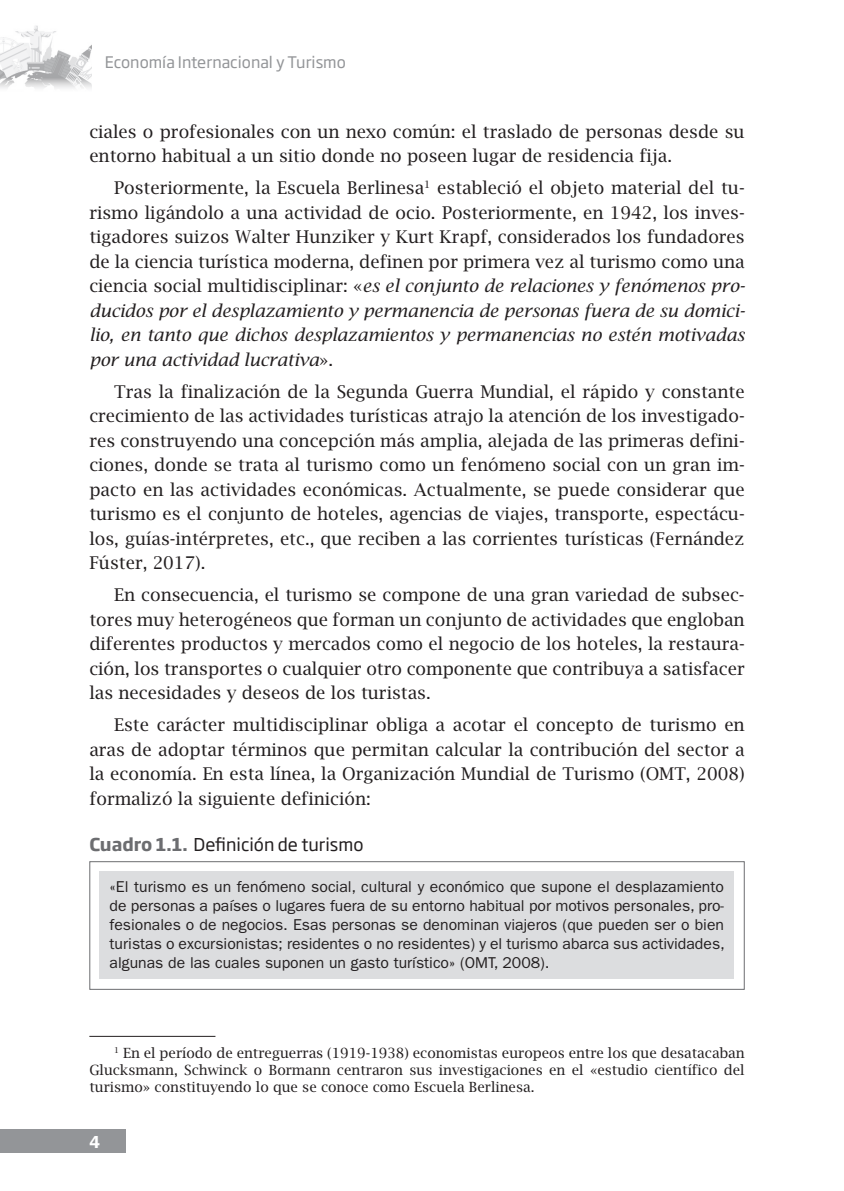
<style>
.page{position:relative;width:844px;height:1191px;background:#fff}
.page>*{position:absolute;margin:0;border:0;box-sizing:border-box;transform-origin:0 0}
.t1{font:17.5px/24.5px "Lucida Bright";color:#231f20;text-align:justify}
.t2{font:17.5px "Soho Gothic Pro";color:#231f20}
.t3{font:600 17.5px "Franklin Gothic";color:#fff}
.t4{font:15.75px/18.9px "ITC Franklin Gothic Std";color:#231f20;text-align:justify}
.t5{font:15.75px "Soho Gothic Pro";color:#939598}
.t6{font:14px/16.8px "Lucida Bright";color:#231f20;text-align:justify}
.s1{font-style:italic}
.s2{font-weight:700;color:#6c6d70}
</style>
<div class="page">
<div style="left:0;top:1129px;width:126px;height:24px;background:#939598"></div>
<img style="left:0;top:25px;width:92px;height:63px">
<div style="left:89px;top:861px;width:655px;height:128px;border:1px solid #6c6d70"></div>
<div style="left:100px;top:871px;width:633px;height:108px;background:#dcdddf"></div>
<hr style="left:89px;top:1036px;width:126px;height:1px;background:#231f20">
<p class="t5" style="left:105px;top:50px;width:242px">Economía Internacional y Turismo</p>
<p class="t1" style="left:89px;top:119px;width:656px">ciales o profesionales con un nexo común: el traslado de personas desde su entorno habitual a un sitio donde no poseen lugar de residencia fija.</p>
<p class="t1" style="left:89px;top:175px;width:657px;text-indent:25px">Posteriormente, la Escuela Berlinesa<sup>1</sup> estableció el objeto material del tu&shy;rismo ligándolo a una actividad de ocio. Posteriormente, en 1942, los inves&shy;tigadores suizos Walter Hunziker y Kurt Krapf, considerados los fundadores de la ciencia turística moderna, definen por primera vez al turismo como una ciencia social multidisciplinar: «<span class="s1">es el conjunto de relaciones y fenómenos pro&shy;ducidos por el desplazamiento y permanencia de personas fuera de su domici&shy;lio, en tanto que dichos desplazamientos y permanencias no estén motivadas por una actividad lucrativa</span>».</p>
<p class="t1" style="left:89px;top:379px;width:656px;text-indent:25px">Tras la finalización de la Segunda Guerra Mundial, el rápido y constante crecimiento de las actividades turísticas atrajo la atención de los investigado&shy;res construyendo una concepción más amplia, alejada de las primeras defini&shy;ciones, donde se trata al turismo como un fenómeno social con un gran im&shy;pacto en las actividades económicas. Actualmente, se puede considerar que turismo es el conjunto de hoteles, agencias de viajes, transporte, espectácu&shy;los, guías-intérpretes, etc., que reciben a las corrientes turísticas (Fernández Fúster, 2017).</p>
<p class="t1" style="left:89px;top:582px;width:656px;text-indent:25px">En consecuencia, el turismo se compone de una gran variedad de subsec&shy;tores muy heterogéneos que forman un conjunto de actividades que engloban diferentes productos y mercados como el negocio de los hoteles, la restaura&shy;ción, los transportes o cualquier otro componente que contribuya a satisfacer las necesidades y deseos de los turistas.</p>
<p class="t1" style="left:89px;top:712px;width:656px;text-indent:25px">Este carácter multidisciplinar obliga a acotar el concepto de turismo en aras de adoptar términos que permitan calcular la contribución del sector a la economía. En esta línea, la Organización Mundial de Turismo (OMT, 2008) formalizó la siguiente definición:</p>
<p class="t2" style="left:89px;top:830px;width:275px"><span class="s2">Cuadro 1.1.</span> Definición de turismo</p>
<p class="t4" style="left:110px;top:877px;width:616px">«El turismo es un fenómeno social, cultural y económico que supone el desplazamiento de personas a países o lugares fuera de su entorno habitual por motivos personales, pro&shy;fesionales o de negocios. Esas personas se denominan viajeros (que pueden ser o bien turistas o excursionistas; residentes o no residentes) y el turismo abarca sus actividades, algunas de las cuales suponen un gasto turístico» (OMT, 2008).</p>
<p class="t6" style="left:89px;top:1044px;width:656px;text-indent:25px"><sup>1</sup> En el período de entreguerras (1919-1938) economistas europeos entre los que desatacaban Glucksmann, Schwinck o Bormann centraron sus investigaciones en el «estudio científico del turismo» constituyendo lo que se conoce como Escuela Berlinesa.</p>
<p class="t3" style="left:90px;top:1131px;width:12px">4</p>
</div>
